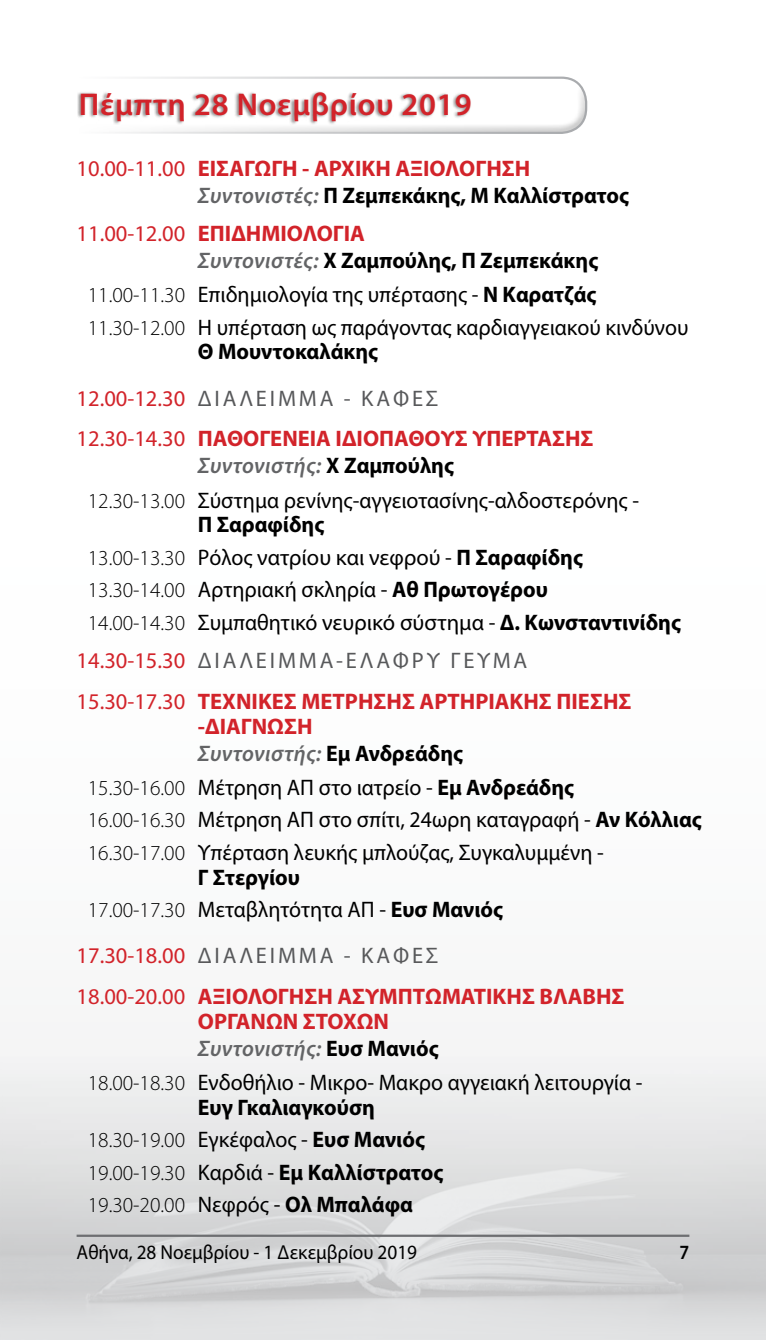
<style>
.page{position:relative;width:766px;height:1340px;background:#fff}
.page>*{position:absolute;margin:0;border:0;box-sizing:border-box;transform-origin:0 0}
.t1{font:600 31.5px "Myriad Pro";letter-spacing:.025em;color:#d2232a}
.t2{font:22.5px/32.4px "Myriad Pro";color:#000}
.t3{font:700 22.5px/27px "Myriad Pro";color:#d2232a}
.t4{font:700 22.5px/27px "Myriad Pro";color:#000}
.t5{font:22.5px/46.1px "Myriad Pro";letter-spacing:.125em;color:#58595b}
.t6{font:italic 600 22.5px/27px "Myriad Pro";letter-spacing:.02em;color:#636466}
.t7{font:300 21.38px "Myriad Pro";color:#000}
.t8{font:20.25px "Myriad Pro";color:#000;scale:.95 1}
.t9{font:600 20.25px "Myriad Pro";color:#000;scale:.9 1}
.s1{font-weight:400}
.s2{font-weight:600;font-style:italic;color:#636466}
.s3{color:#000}
.s4{font-weight:400;color:#d2232a}
.s5{color:#d2232a}
.s6{font-weight:300;font-size:21.38px}
.s7{font-weight:700}
.s8{font-weight:700;color:#000}
.s9{font-weight:400;color:#58595b}
.s10{font-weight:700;font-style:normal;color:#d2232a}
.s11{font-weight:700;font-style:normal;color:#000}
.s12{font-weight:400;font-size:22.5px}
.s13{font-weight:700;font-size:22.5px}
</style>
<div class="page">
<hr style="left:77px;top:1234px;width:612px;height:2px;background:#6d6e71">
<svg style="left:77px;top:76px;width:511px;height:58px"></svg>
<h1 class="t1" style="left:79px;top:84px;width:394px">Πέμπτη 28 Νοεμβρίου 2019</h1>
<p class="t3" style="left:198px;top:155px;width:432px;text-indent:-121px"><span class="s1">10.00-11.00</span> ΕΙΣΑΓΩΓΗ - ΑΡΧΙΚΗ ΑΞΙΟΛΟΓΗΣΗ<br><span class="s2">Συντονιστές:</span> <span class="s3">Π Ζεμπεκάκης, Μ Καλλίστρατος</span></p>
<p class="t4" style="left:198px;top:219px;width:402px;text-indent:-121px"><span class="s4">11.00-12.00</span> <span class="s5">ΕΠΙΔΗΜΙΟΛΟΓΙΑ<br></span><span class="s2">Συντονιστές:</span> Χ Ζαμπούλης, Π Ζεμπεκάκης</p>
<p class="t2" style="left:88px;top:278px;width:602px"><span class="s6">11.00-11.30</span> Επιδημιολογία της υπέρτασης - <span class="s7">Ν Καρατζάς<br></span><span class="s6">11.30-12.00</span> Η υπέρταση ως παράγοντας καρδιαγγειακού κινδύνου</p>
<p class="t5" style="left:77px;top:328px;width:363px;text-indent:121px"><span class="s8">Θ Μουντοκαλάκης<br></span><span class="s5">12.00-12.30</span> ΔΙΑΛΕΙΜΜΑ - ΚΑΦΕΣ</p>
<p class="t3" style="left:198px;top:424px;width:397px;text-indent:-121px"><span class="s1">12.30-14.30</span> ΠΑΘΟΓΕΝΕΙΑ ΙΔΙΟΠΑΘΟΥΣ ΥΠΕΡΤΑΣΗΣ<br><span class="s2">Συντονιστής:</span> <span class="s3">Χ Ζαμπούλης</span></p>
<p class="t2" style="left:198px;top:487px;width:442px;line-height:24.8px;text-indent:-110px"><span class="s6">12.30-13.00</span> Σύστημα ρενίνης-αγγειοτασίνης-αλδοστερόνης -<br><span class="s7">Π Σαραφίδης</span></p>
<p class="t2" style="left:88px;top:541px;width:594px"><span class="s6">13.00-13.30</span> Ρόλος νατρίου και νεφρού - <span class="s7">Π Σαραφίδης<br></span><span class="s6">13.30-14.00</span> Αρτηριακή σκληρία - <span class="s7">Αθ Πρωτογέρου<br></span><span class="s6">14.00-14.30</span> Συμπαθητικό νευρικό σύστημα - <span class="s7">Δ. Κωνσταντινίδης</span></p>
<p class="t3" style="left:77px;top:639px;width:556px;line-height:40.7px"><span class="s1">14.30-15.30</span> <span class="s9">ΔΙΑΛΕΙΜΜΑ-ΕΛΑΦΡΥ ΓΕΥΜΑ<br></span><span class="s1">15.30-17.30</span> ΤΕΧΝΙΚΕΣ ΜΕΤΡΗΣΗΣ ΑΡΤΗΡΙΑΚΗΣ ΠΙΕΣΗΣ</p>
<p class="t6" style="left:198px;top:712px;width:267px"><span class="s10">-ΔΙΑΓΝΩΣΗ<br></span>Συντονιστής: <span class="s11">Εμ Ανδρεάδης</span></p>
<p class="t2" style="left:88px;top:771px;width:615px"><span class="s6">15.30-16.00</span> Μέτρηση ΑΠ στο ιατρείο - <span class="s7">Εμ Ανδρεάδης<br></span><span class="s6">16.00-16.30</span> Μέτρηση ΑΠ στο σπίτι, 24ωρη καταγραφή - <span class="s7">Αν Κόλλιας<br></span><span class="s6">16.30-17.00</span> Υπέρταση λευκής μπλούζας, Συγκαλυμμένη -</p>
<p class="t4" style="left:88px;top:860px;width:417px;line-height:32.4px;text-indent:110px">Γ Στεργίου<br><span class="s6">17.00-17.30</span> <span class="s1">Μεταβλητότητα ΑΠ -</span> Ευσ Μανιός</p>
<p class="t3" style="left:77px;top:934px;width:549px;line-height:40.7px"><span class="s1">17.30-18.00</span> <span class="s9">ΔΙΑΛΕΙΜΜΑ - ΚΑΦΕΣ<br></span><span class="s1">18.00-20.00</span> ΑΞΙΟΛΟΓΗΣΗ ΑΣΥΜΠΤΩΜΑΤΙΚΗΣ ΒΛΑΒΗΣ</p>
<p class="t3" style="left:198px;top:1006px;width:242px">ΟΡΓΑΝΩΝ ΣΤΟΧΩΝ<br><span class="s2">Συντονιστής:</span> <span class="s3">Ευσ Μανιός</span></p>
<p class="t2" style="left:198px;top:1069px;width:446px;line-height:24.8px;text-indent:-110px"><span class="s6">18.00-18.30</span> Ενδοθήλιο - Mικρο- Μακρο αγγειακή λειτουργία -<br><span class="s7">Ευγ Γκαλιαγκούση</span></p>
<p class="t7" style="left:88px;top:1127px;width:339px">18.30-19.00 <span class="s12">Εγκέφαλος -</span> <span class="s13">Ευσ Μανιός</span></p>
<p class="t4" style="left:88px;top:1157px;width:357px"><span class="s6">19.00-19.30</span> <span class="s1">Καρδιά -</span> Εμ Καλλίστρατος</p>
<p class="t7" style="left:88px;top:1191px;width:327px">19.30-20.00 <span class="s12">Νεφρός -</span> <span class="s13">Ολ Μπαλάφα</span></p>
<p class="t8" style="left:77px;top:1240px;width:360px">Αθήνα, 28 Νοεμβρίου - 1 Δεκεμβρίου 2019</p>
<p class="t9" style="left:679px;top:1239px;width:12px">7</p>
</div>
